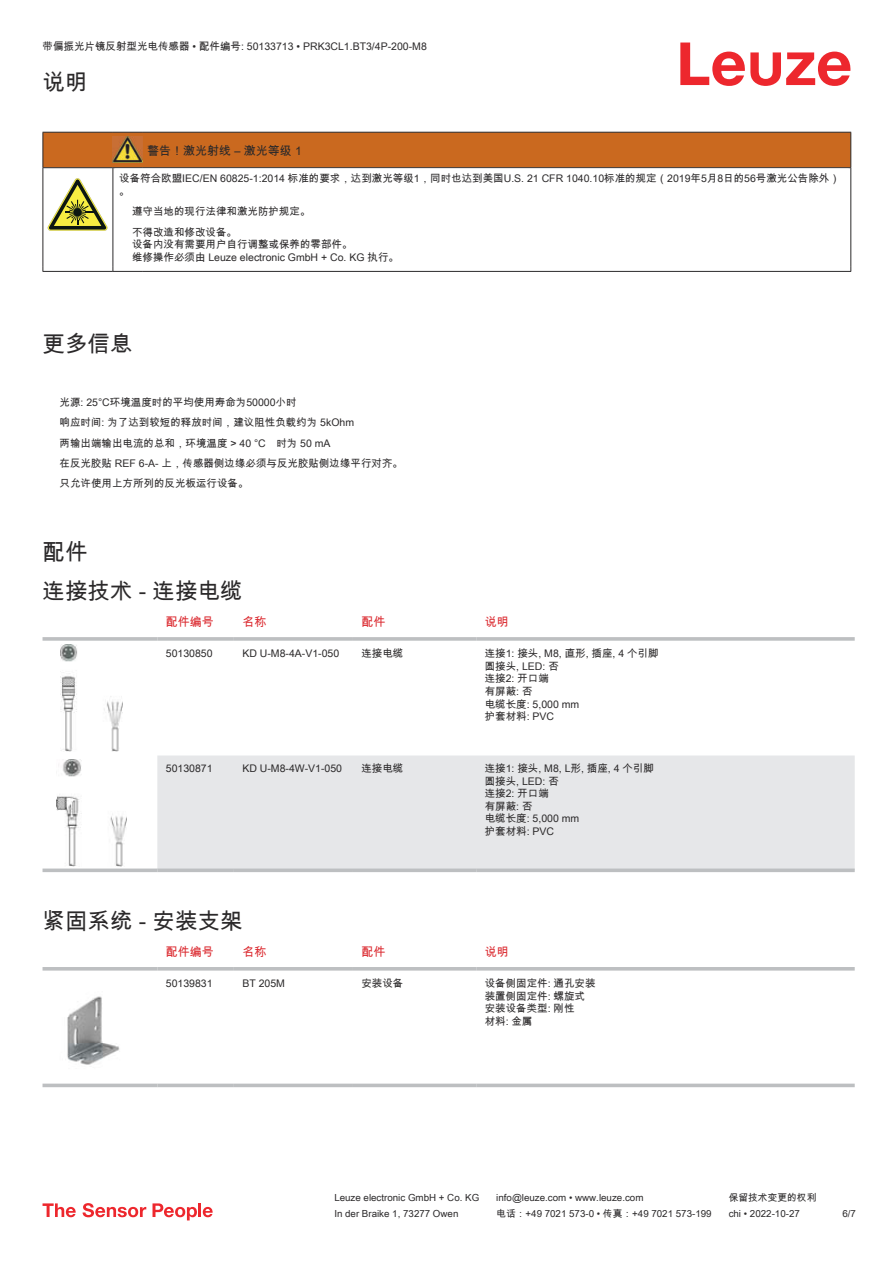
<style>
.page{position:relative;width:893px;height:1263px;background:#fff}
.page>*{position:absolute;margin:0;border:0;box-sizing:border-box;transform-origin:0 0}
.t1{font:22.5px/38.7px "Arial Unicode MS";color:#2b292a}
.t2{font:12px "Arial Unicode MS";color:#db2a30}
.t3{font:12px "Arial Unicode MS";color:#2b292a}
.t4{font:10.5px/12.6px "Arial Unicode MS";color:#2b292a}
.t5{font:9.75px "Arial Unicode MS";color:#2b292a}
</style>
<div class="page">
<svg style="left:680px;top:43px;width:170px;height:43px"></svg>
<div style="left:157px;top:755px;width:698px;height:113px;background:#e6e7e9"></div>
<svg style="left:43px;top:637px;width:114px;height:4px"></svg>
<hr style="left:157px;top:637px;width:77px;height:4px;background:#c5c6c8">
<svg style="left:234px;top:637px;width:119px;height:4px"></svg>
<svg style="left:353px;top:637px;width:123px;height:4px"></svg>
<hr style="left:476px;top:637px;width:379px;height:4px;background:#c5c6c8">
<svg style="left:43px;top:868px;width:114px;height:4px"></svg>
<svg style="left:157px;top:868px;width:77px;height:4px"></svg>
<svg style="left:234px;top:868px;width:119px;height:4px"></svg>
<svg style="left:353px;top:868px;width:123px;height:4px"></svg>
<svg style="left:476px;top:868px;width:379px;height:4px;background:#c2c4c6"></svg>
<img style="left:60px;top:645px;width:63px;height:106px">
<img style="left:56px;top:760px;width:70px;height:106px">
<svg style="left:43px;top:970px;width:812px;height:118px"></svg>
<hr style="left:43px;top:967px;width:114px;height:3px;background:#bdbfc1">
<hr style="left:157px;top:967px;width:77px;height:3px;background:#bdbfc1">
<hr style="left:234px;top:967px;width:119px;height:3px;background:#bdbfc1">
<hr style="left:353px;top:967px;width:123px;height:3px;background:#bdbfc1">
<hr style="left:476px;top:967px;width:379px;height:3px;background:#bdbfc1">
<svg style="left:43px;top:1083px;width:114px;height:4px"></svg>
<svg style="left:157px;top:1083px;width:77px;height:4px"></svg>
<svg style="left:234px;top:1083px;width:119px;height:4px"></svg>
<svg style="left:353px;top:1083px;width:123px;height:4px"></svg>
<svg style="left:476px;top:1083px;width:379px;height:4px;background:#c7c9ca"></svg>
<img style="left:52px;top:975px;width:79px;height:106px">
<svg style="left:43px;top:1203px;width:33px;height:14px"></svg>
<svg style="left:83px;top:1203px;width:63px;height:14px"></svg>
<svg style="left:153px;top:1203px;width:44px;height:17px"></svg>
<hr style="left:198px;top:1203px;width:3px;height:14px;background:#ed272d">
<svg style="left:203px;top:1207px;width:10px;height:10px"></svg>
<div style="left:44px;top:133px;width:806px;height:34px;background:#ca691f"></div>
<svg style="left:44px;top:168px;width:806px;height:103px"></svg>
<hr style="left:43px;top:132px;width:70px;height:1px;background:#2b292a">
<hr style="left:43px;top:133px;width:1px;height:34px;background:#2b292a">
<hr style="left:43px;top:167px;width:70px;height:1px;background:#2b292a">
<hr style="left:113px;top:132px;width:30px;height:1px;background:#2b292a">
<hr style="left:113px;top:167px;width:30px;height:1px;background:#2b292a">
<hr style="left:143px;top:132px;width:708px;height:1px;background:#2b292a">
<hr style="left:850px;top:133px;width:1px;height:34px;background:#2b292a">
<hr style="left:143px;top:167px;width:708px;height:1px;background:#2b292a">
<hr style="left:43px;top:168px;width:1px;height:99px;background:#2b292a">
<hr style="left:113px;top:168px;width:1px;height:99px;background:#2b292a">
<hr style="left:850px;top:168px;width:1px;height:99px;background:#2b292a">
<hr style="left:43px;top:271px;width:70px;height:1px;background:#2b292a">
<hr style="left:113px;top:271px;width:30px;height:1px;background:#2b292a">
<hr style="left:143px;top:271px;width:708px;height:1px;background:#2b292a">
<img style="left:113px;top:136px;width:30px;height:27px">
<svg style="left:47px;top:178px;width:60px;height:53px"></svg>
<svg style="left:115px;top:169px;width:734px;height:98px"></svg>
<p class="t4" style="left:43px;top:40px;width:386px">带偏振光片镜反射型光电传感器 • 配件编号: 50133713 • PRK3CL1.BT3/4P-200-M8</p>
<h1 class="t1" style="left:43px;top:62px;width:46px">说明</h1>
<p class="t3" style="left:147px;top:142px;width:156px">警告！激光射线 – 激光等级 1</p>
<p class="t4" style="left:119px;top:172px;width:722px">设备符合欧盟IEC/EN 60825-1:2014 标准的要求，达到激光等级1，同时也达到美国U.S. 21 CFR 1040.10标准的规定（2019年5月8日的56号激光公告除外）。</p>
<p class="t4" style="left:132px;top:201px;width:180px;line-height:20.2px">遵守当地的现行法律和激光防护规定。不得改造和修改设备。</p>
<p class="t4" style="left:132px;top:238px;width:268px">设备内没有需要用户自行调整或保养的零部件。<br>维修操作必须由 Leuze electronic GmbH + Co. KG 执行。</p>
<h1 class="t1" style="left:43px;top:324px;width:91px">更多信息</h1>
<p class="t4" style="left:60px;top:392px;width:345px;line-height:20.2px">光源: 25°C环境温度时的平均使用寿命为50000小时<br>响应时间: 为了达到较短的释放时间，建议阻性负载约为 5kOhm<br>两输出端输出电流的总和，环境温度 &gt; 40 °C　时为 50 mA<br>在反光胶贴 REF 6-A- 上，传感器侧边缘必须与反光胶贴侧边缘平行对齐。只允许使用上方所列的反光板运行设备。</p>
<h1 class="t1" style="left:43px;top:532px;width:202px">配件<br>连接技术 - 连接电缆</h1>
<p class="t2" style="left:166px;top:613px;width:49px">配件编号</p>
<p class="t2" style="left:242px;top:613px;width:25px">名称</p>
<p class="t2" style="left:361px;top:613px;width:25px">配件</p>
<p class="t2" style="left:485px;top:613px;width:25px">说明</p>
<p class="t4" style="left:166px;top:647px;width:48px">50130850</p>
<p class="t4" style="left:242px;top:647px;width:98px">KD U-M8-4A-V1-050</p>
<p class="t4" style="left:361px;top:647px;width:43px">连接电缆</p>
<p class="t4" style="left:485px;top:647px;width:175px">连接1: 接头, M8, 直形, 插座, 4 个引脚圆接头, LED: 否<br>连接2: 开口端<br>有屏蔽: 否<br>电缆长度: 5,000 mm<br>护套材料: PVC</p>
<p class="t4" style="left:166px;top:762px;width:48px">50130871</p>
<p class="t4" style="left:242px;top:762px;width:101px">KD U-M8-4W-V1-050</p>
<p class="t4" style="left:361px;top:762px;width:43px">连接电缆</p>
<p class="t4" style="left:485px;top:762px;width:171px">连接1: 接头, M8, L形, 插座, 4 个引脚圆接头, LED: 否<br>连接2: 开口端<br>有屏蔽: 否<br>电缆长度: 5,000 mm<br>护套材料: PVC</p>
<h1 class="t1" style="left:43px;top:901px;width:202px">紧固系统 - 安装支架</h1>
<p class="t2" style="left:166px;top:943px;width:49px">配件编号</p>
<p class="t2" style="left:242px;top:943px;width:25px">名称</p>
<p class="t2" style="left:361px;top:943px;width:25px">配件</p>
<p class="t2" style="left:485px;top:943px;width:25px">说明</p>
<p class="t4" style="left:166px;top:977px;width:48px">50139831</p>
<p class="t4" style="left:242px;top:977px;width:44px">BT 205M</p>
<p class="t4" style="left:361px;top:977px;width:43px">安装设备</p>
<p class="t4" style="left:485px;top:977px;width:112px">设备侧固定件: 通孔安装装置侧固定件: 螺旋式安装设备类型: 刚性<br>材料: 金属</p>
<p class="t5" style="left:334px;top:1191px;width:146px">Leuze electronic GmbH + Co. KG</p>
<p class="t5" style="left:496px;top:1191px;width:149px">info@leuze.com • www.leuze.com</p>
<p class="t5" style="left:729px;top:1191px;width:89px">保留技术变更的权利</p>
<p class="t5" style="left:334px;top:1206px;width:126px">In der Braike 1, 73277 Owen</p>
<p class="t5" style="left:496px;top:1206px;width:217px">电话：+49 7021 573-0 • 传真：+49 7021 573-199</p>
<p class="t5" style="left:729px;top:1206px;width:73px">chi • 2022-10-27</p>
<p class="t5" style="left:842px;top:1206px;width:15px">6 /7</p>
</div>
